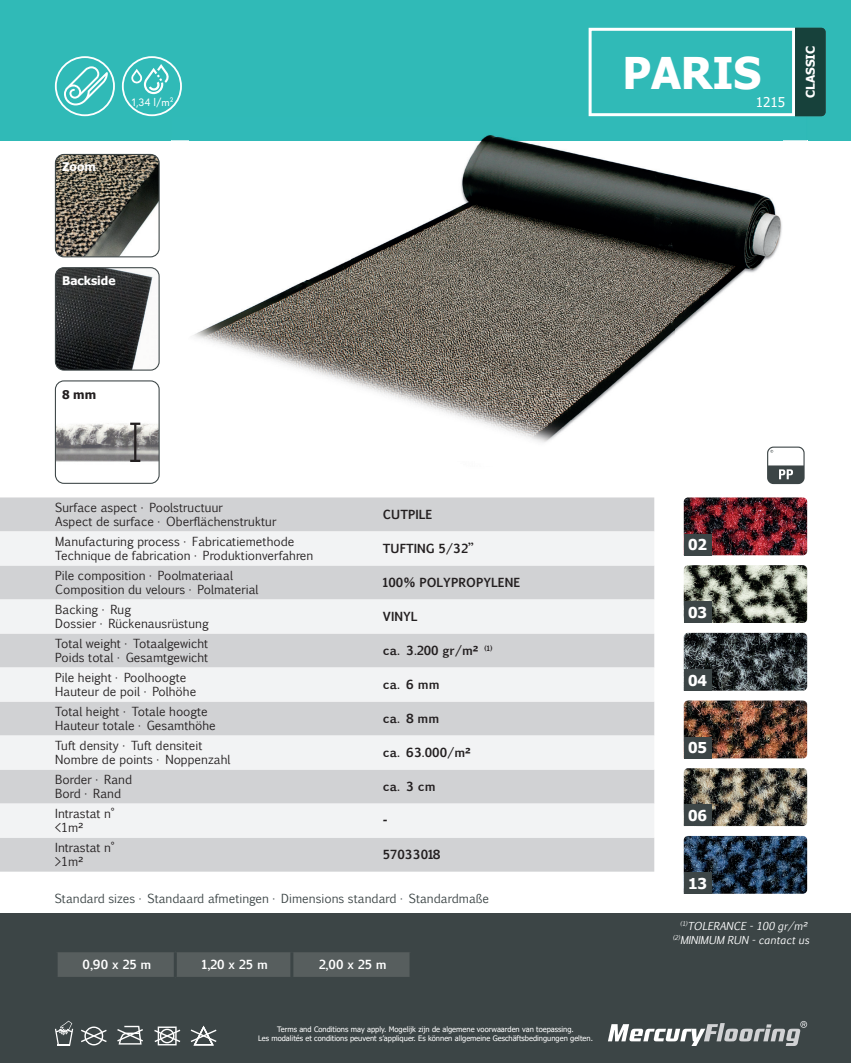
<style>
.page{position:relative;width:851px;height:1063px;background:#fff}
.page>*{position:absolute;margin:0;border:0;box-sizing:border-box;transform-origin:0 0}
.t1{font:700 43.65px "Tahoma";letter-spacing:-.005em;color:#fff}
.t2{font:700 15px "Tahoma";color:#fff}
.t3{font:13.5px "Tahoma";color:#fff}
.t4{font:12px/14.4px "Euphemia UCAS";color:#231f20}
.t5{font:700 12px "Euphemia UCAS";color:#231f20}
.t6{font:12px "Euphemia UCAS";color:#3c4546}
.t7{font:700 12px "Euphemia UCAS";color:#fff}
.t8{font:700 12px "Tahoma";color:#fff}
.t9{font:700 12px "Tahoma";color:#231f20}
.t10{font:10.65px "Europa";color:#fff}
.t11{font:italic 10.5px "Euphemia UCAS";color:#fff}
.t12{font:7.5px/9px "Tahoma";color:#fff;text-align:center}
</style>
<div class="page">
<div style="left:0;top:913px;width:850px;height:150px;background:#3c4546"></div>
<div style="left:0;top:0;width:850px;height:140px;background:#30bab7"></div>
<img style="left:171px;top:116px;width:636px;height:327px">
<img style="left:190px;top:135px;width:591px;height:5px">
<div style="left:0;top:497px;width:654px;height:375px;background:#d1d2d4"></div>
<svg style="left:0;top:531px;width:654px;height:307px;fill:#f2f3f4"></svg>
<div style="left:58px;top:952px;width:351px;height:25px;background:#575e5e"></div>
<hr style="left:174px;top:952px;width:3px;height:25px;background:#3c4546">
<hr style="left:290px;top:952px;width:3px;height:25px;background:#3c4546">
<img style="left:683px;top:497px;width:124px;height:58px">
<div style="left:683px;top:534px;width:28px;height:21px;background:#3c4546"></div>
<img style="left:683px;top:565px;width:124px;height:58px">
<div style="left:683px;top:602px;width:28px;height:21px;background:#3c4546"></div>
<img style="left:683px;top:633px;width:124px;height:58px">
<div style="left:683px;top:669px;width:28px;height:22px;background:#3c4546"></div>
<img style="left:683px;top:701px;width:124px;height:57px">
<div style="left:683px;top:737px;width:28px;height:21px;background:#3c4546"></div>
<img style="left:683px;top:768px;width:124px;height:58px">
<div style="left:683px;top:805px;width:28px;height:21px;background:#3c4546"></div>
<img style="left:683px;top:836px;width:124px;height:58px">
<div style="left:683px;top:872px;width:28px;height:22px;background:#3c4546"></div>
<img style="left:55px;top:268px;width:103px;height:101px">
<div style="left:55px;top:267px;width:105px;height:104px;border:1px solid #3c4546;border-radius:9px"></div>
<img style="left:55px;top:154px;width:104px;height:103px">
<div style="left:55px;top:154px;width:105px;height:103px;border:1px solid #3c4546;border-radius:9px"></div>
<img style="left:55px;top:382px;width:103px;height:101px">
<div style="left:55px;top:380px;width:105px;height:104px;border:1px solid #3c4546;border-radius:9px"></div>
<svg style="left:81px;top:1027px;width:26px;height:18px"></svg>
<svg style="left:117px;top:1026px;width:26px;height:19px"></svg>
<svg style="left:154px;top:1027px;width:26px;height:18px"></svg>
<svg style="left:191px;top:1026px;width:25px;height:19px"></svg>
<svg style="left:55px;top:1021px;width:18px;height:25px"></svg>
<hr style="left:134px;top:424px;width:2px;height:37px;background:#231f20">
<svg style="left:130px;top:423px;width:10px;height:2px"></svg>
<svg style="left:130px;top:460px;width:10px;height:2px"></svg>
<svg style="left:608px;top:1021px;width:199px;height:25px"></svg>
<svg style="left:588px;top:28px;width:237px;height:88px"></svg>
<svg style="left:55px;top:56px;width:60px;height:60px"></svg>
<svg style="left:122px;top:56px;width:60px;height:60px"></svg>
<p class="t8" style="left:62px;top:158px;width:35px">Zoom</p>
<p class="t10" style="left:132px;top:95px;width:43px">1,34 l/m²</p>
<p class="t8" style="left:62px;top:272px;width:55px">Backside</p>
<h1 class="t1" style="left:622px;top:42px;width:140px">PARIS</h1>
<p class="t3" style="left:755px;top:93px;width:31px">1215</p>
<p class="t8" style="left:802px;top:98px;width:54px;rotate:-90deg">CLASSIC</p>
<p class="t9" style="left:62px;top:386px;width:36px">8 mm</p>
<p class="t4" style="left:55px;top:500px;width:222px">Surface aspect · Poolstructuur<br>Aspect de surface · Oberflächenstruktur</p>
<p class="t5" style="left:383px;top:505px;width:51px">CUTPILE</p>
<p class="t4" style="left:55px;top:534px;width:259px">Manufacturing process · Fabricatiemethode<br>Technique de fabrication · Produktionverfahren</p>
<p class="t5" style="left:383px;top:540px;width:92px">TUFTING 5/32”</p>
<p class="t4" style="left:55px;top:568px;width:205px">Pile composition · Poolmateriaal<br>Composition du velours · Polmaterial</p>
<p class="t5" style="left:383px;top:574px;width:139px">100% POLYPROPYLENE</p>
<p class="t4" style="left:55px;top:602px;width:155px">Backing · Rug<br>Dossier · Rückenausrüstung</p>
<p class="t5" style="left:383px;top:608px;width:36px">VINYL</p>
<p class="t4" style="left:55px;top:636px;width:154px">Total weight · Totaalgewicht<br>Poids total · Gesamtgewicht</p>
<p class="t5" style="left:383px;top:642px;width:111px">ca. 3.200 gr/m² <sup>(1)</sup></p>
<p class="t4" style="left:55px;top:670px;width:142px">Pile height · Poolhoogte<br>Hauteur de poil · Polhöhe</p>
<p class="t5" style="left:383px;top:676px;width:58px">ca. 6 mm</p>
<p class="t4" style="left:55px;top:704px;width:162px">Total height · Totale hoogte<br>Hauteur totale · Gesamthöhe</p>
<p class="t5" style="left:383px;top:710px;width:58px">ca. 8 mm</p>
<p class="t4" style="left:55px;top:738px;width:177px">Tuft density · Tuft densiteit<br>Nombre de points · Noppenzahl</p>
<p class="t5" style="left:383px;top:744px;width:89px">ca. 63.000/m²</p>
<p class="t4" style="left:55px;top:772px;width:78px">Border · Rand<br>Bord · Rand</p>
<p class="t5" style="left:383px;top:778px;width:54px">ca. 3 cm</p>
<p class="t4" style="left:55px;top:806px;width:61px">Intrastat n° &lt;1m²</p>
<p class="t5" style="left:383px;top:812px;width:6px">-</p>
<p class="t4" style="left:55px;top:840px;width:61px">Intrastat n° &gt;1m²</p>
<p class="t5" style="left:383px;top:846px;width:59px">57033018</p>
<p class="t6" style="left:55px;top:890px;width:436px">Standard sizes · Standaard afmetingen · Dimensions standard · Standardmaße</p>
<p class="t7" style="left:83px;top:956px;width:70px">0,90 x 25 m</p>
<p class="t7" style="left:202px;top:956px;width:67px">1,20 x 25 m</p>
<p class="t7" style="left:319px;top:956px;width:69px">2,00 x 25 m</p>
<p class="t12" style="left:258px;top:1025px;width:336px">Terms and Conditions may apply. Mogelijk zijn de algemene voorwaarden van toepassing.<br>Les modalités et conditions peuvent s’appliquer. Es können allgemeine Geschäftsbedingungen gelten.</p>
<p class="t2" style="left:688px;top:534px;width:21px">02</p>
<p class="t2" style="left:688px;top:602px;width:21px">03</p>
<p class="t2" style="left:688px;top:670px;width:21px">04</p>
<p class="t2" style="left:688px;top:737px;width:21px">05</p>
<p class="t2" style="left:688px;top:805px;width:21px">06</p>
<p class="t2" style="left:688px;top:873px;width:21px">13</p>
<p class="t11" style="left:680px;top:918px;width:128px"><sup>(1)</sup>TOLERANCE - 100 gr/m²</p>
<p class="t11" style="left:672px;top:932px;width:138px"><sup>(2)</sup>MINIMUM RUN - cantact us</p>
</div>
